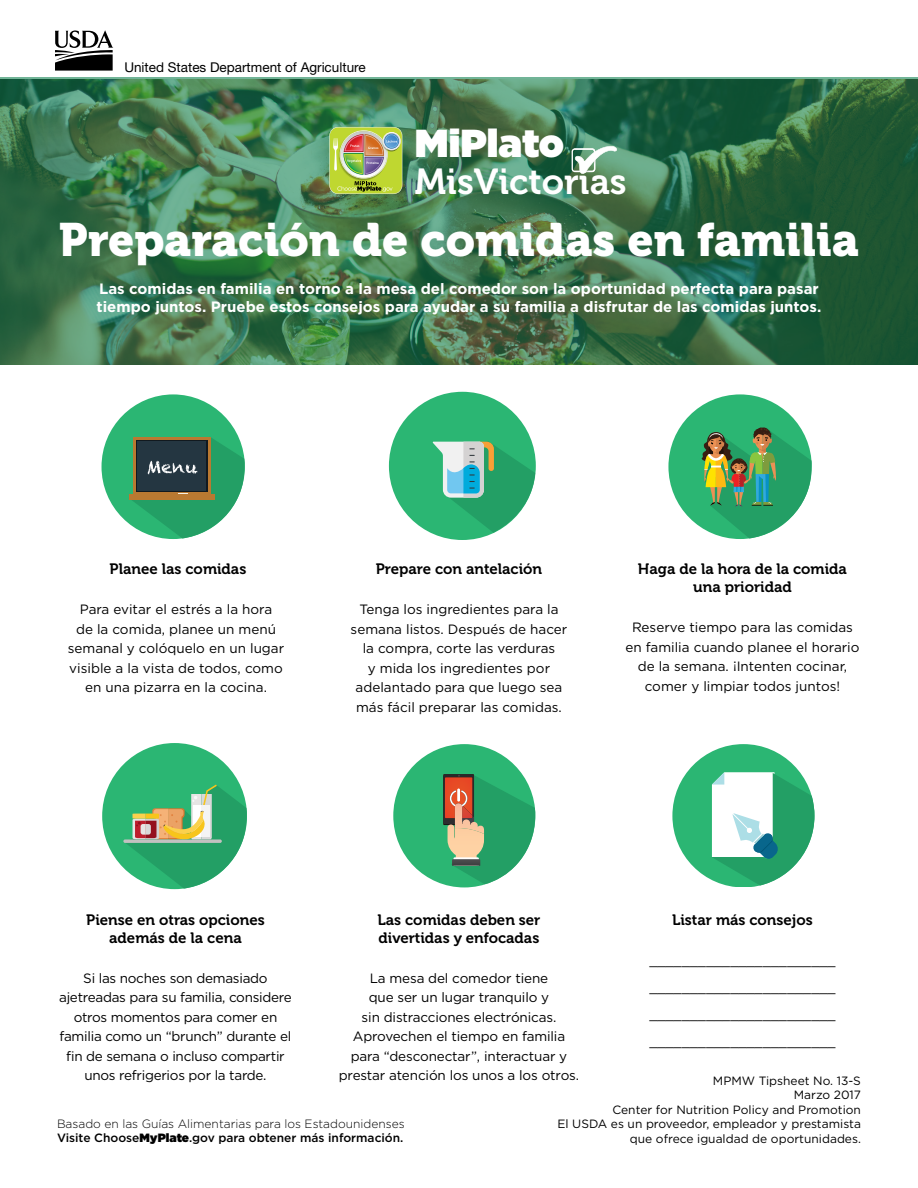
<style>
.page{position:relative;width:918px;height:1188px;background:#fff}
.page>*{position:absolute;margin:0;border:0;box-sizing:border-box;transform-origin:0 0}
.Main_Heading{font:46.5px "Museo 900";color:#fff}
.Main_Heading-2{font:900 39px "Gotham";color:#fff}
.Main_Heading-3{font:36px "Museo 700";color:#fff}
.Tip_Title{font:15px/18px "Museo 700";color:#000;text-align:center}
.Intro{font:700 15px/18px "Gotham";color:#fff}
.Tip{font:13.5px/19.5px "Gotham";letter-spacing:-.01em;color:#000;text-align:center}
.USDA{font:13.5px "Helvetica Neue LT Std";color:#000}
.EEO_Statement{font:300 12px/14.4px "Gotham";color:#000}
.EEO_Statement-2{font:12px/14.4px "Gotham";color:#000;text-align:right}
.Date_and_CNPP{font:12px/14.4px "Gotham";color:#000;text-align:right}
.s1{font-weight:500}
.s2{font-weight:900}
</style>
<div class="page">
<img style="left:0;top:78px;width:918px;height:287px">
<div style="left:102px;top:743px;width:145px;height:146px;background:#2bb673;border-radius:50%"></div>
<svg style="left:125px;top:785px;width:122px;height:104px"></svg>
<svg style="left:123px;top:839px;width:99px;height:4px"></svg>
<div style="left:668px;top:394px;width:144px;height:145px;background:#2bb673;border-radius:50%"></div>
<svg style="left:700px;top:427px;width:112px;height:111px"></svg>
<div style="left:102px;top:394px;width:143px;height:145px;background:#2bb673;border-radius:50%"></div>
<svg style="left:129px;top:437px;width:116px;height:101px"></svg>
<div style="left:389px;top:392px;width:147px;height:148px;background:#2bb673;border-radius:50%"></div>
<svg style="left:433px;top:441px;width:102px;height:92px"></svg>
<div style="left:393px;top:744px;width:142px;height:143px;background:#2bb673;border-radius:50%"></div>
<svg style="left:443px;top:774px;width:92px;height:110px"></svg>
<img style="left:455px;top:803px;width:29px;height:31px">
<div style="left:672px;top:744px;width:142px;height:143px;background:#2bb673;border-radius:50%"></div>
<svg style="left:711px;top:772px;width:103px;height:113px"></svg>
<svg style="left:55px;top:30px;width:58px;height:41px"></svg>
<img style="left:329px;top:127px;width:73px;height:67px">
<svg style="left:572px;top:144px;width:45px;height:30px"></svg>
<p class="USDA" style="left:124px;top:59px;width:243px">United States Department of Agriculture</p>
<p class="Main_Heading-2" style="left:415px;top:115px;width:151px">MiPlato</p>
<p class="Main_Heading-3" style="left:415px;top:162px;width:213px">MisVictorias</p>
<p class="Main_Heading" style="left:59px;top:214px;width:802px">Preparación de comidas en familia</p>
<p class="Intro" style="left:97px;top:279px;width:726px">Las comidas en familia en torno a la mesa del comedor son la oportunidad perfecta para pasar tiempo juntos. Pruebe estos consejos para ayudar a su familia a disfrutar de las comidas juntos.</p>
<p class="Tip_Title" style="left:110px;top:560px;width:138px">Planee las comidas</p>
<p class="Tip" style="left:68px;top:599px;width:218px">Para evitar el estrés a la hora<br>de la comida, planee un menú semanal y colóquelo en un lugar visible a la vista de todos, como en una pizarra en la cocina.</p>
<p class="Tip_Title" style="left:376px;top:560px;width:168px">Prepare con antelación</p>
<p class="Tip" style="left:351px;top:599px;width:218px">Tenga los ingredientes para la semana listos. Después de hacer la compra, corte las verduras<br>y mida los ingredientes por adelantado para que luego sea más fácil preparar las comidas.</p>
<p class="Tip_Title" style="left:638px;top:560px;width:211px">Haga de la hora de la comida una prioridad</p>
<p class="Tip" style="left:625px;top:617px;width:236px">Reserve tiempo para las comidas en familia cuando planee el horario de la semana. ¡Intenten cocinar, comer y limpiar todos juntos!</p>
<p class="Tip_Title" style="left:86px;top:911px;width:180px">Piense en otras opciones además de la cena</p>
<p class="Tip" style="left:59px;top:968px;width:234px">Si las noches son demasiado ajetreadas para su familia, considere otros momentos para comer en familia como un “brunch” durante el fin de semana o incluso compartir unos refrigerios por la tarde.</p>
<p class="Tip_Title" style="left:377px;top:911px;width:165px;text-align:left">Las comidas deben ser divertidas y enfocadas</p>
<p class="Tip" style="left:339px;top:968px;width:242px">La mesa del comedor tiene<br>que ser un lugar tranquilo y<br>sin distracciones electrónicas.<br>Aprovechen el tiempo en familia para “desconectar”, interactuar y prestar atención los unos a los otros.</p>
<p class="Tip_Title" style="left:672px;top:911px;width:142px">Listar más consejos</p>
<p class="Tip" style="left:649px;top:946px;width:188px;line-height:27px;text-align:justify">_______________________ _______________________ _______________________ _______________________</p>
<p class="Date_and_CNPP" style="left:713px;top:1073px;width:150px">MPMW Tipsheet No. 13-S</p>
<p class="Date_and_CNPP" style="left:612px;top:1088px;width:250px">Marzo 2017<br>Center for Nutrition Policy and Promotion</p>
<p class="EEO_Statement-2" style="left:557px;top:1117px;width:305px">El USDA es un proveedor, empleador y prestamista que ofrece igualdad de oportunidades.</p>
<p class="EEO_Statement" style="left:57px;top:1116px;width:349px">Basado en las Guías Alimentarias para los Estadounidenses<br><span class="s1">Visite Choose</span><span class="s2">MyPlate</span><span class="s1">.gov para obtener más información.</span></p>
</div>
